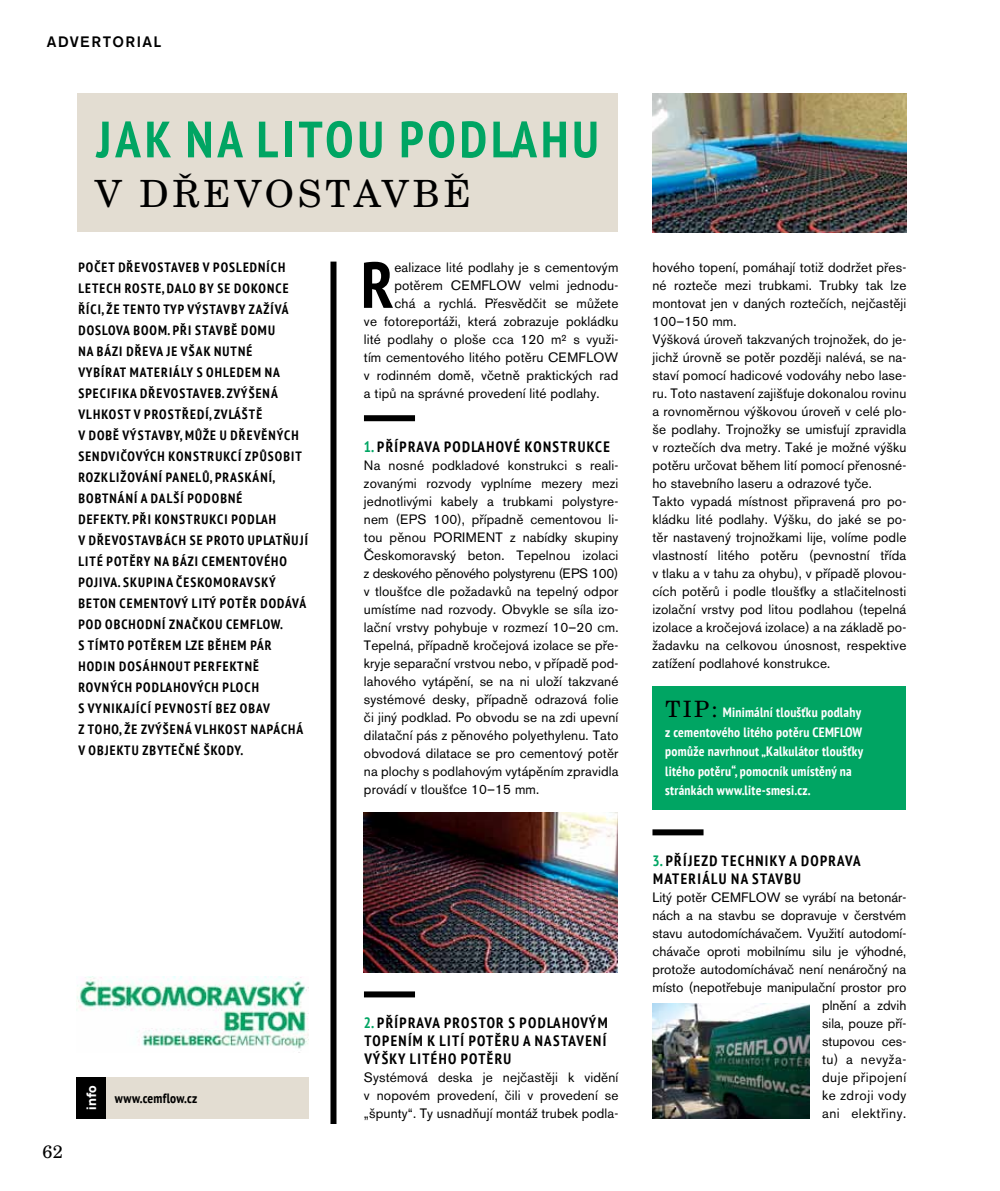
<style>
.page{position:relative;width:1000px;height:1191px;background:#fff}
.page>*{position:absolute;margin:0;border:0;box-sizing:border-box;transform-origin:0 0}
.t1{font:700 condensed 64.95px "PT Sans";color:#000}
.t2{font:700 condensed 51px "PT Sans";letter-spacing:.08em;color:#00a563}
.t3{font:37.5px "New Century Schoolbook CE";letter-spacing:.105em;color:#000}
.t4{font:18px "New Century Schoolbook CE";color:#000}
.t5{font:700 condensed 15px/18px "PT Sans";letter-spacing:.09em;color:#000;text-align:justify}
.t6{font:500 15px "Akzidenz Grotesk BECE";letter-spacing:.095em;color:#000}
.t7{font:13.5px/18px "Akzidenz Grotesk BECE";letter-spacing:.01em;color:#000;text-align:justify}
.t8{font:700 condensed 13.5px/21px "PT Sans";letter-spacing:.08em;color:#000}
.t9{font:700 condensed 13.5px/19.5px "PT Sans";letter-spacing:.02em;color:#fff}
.t10{font:700 condensed 13.5px "PT Sans";letter-spacing:.02em;color:#000}
.t11{font:700 13.5px "Replica";color:#fff}
.s1{color:#00a563}
.s2{font-family:"New Century Schoolbook CE";font-weight:400;font-stretch:normal;font-size:22.5px;color:#000}
</style>
<div class="page">
<div style="left:77px;top:94px;width:540px;height:138px;background:#e3ddd2"></div>
<div style="left:364px;top:415px;width:51px;height:6px;background:#000"></div>
<div style="left:364px;top:991px;width:51px;height:6px;background:#000"></div>
<div style="left:330px;top:261px;width:6px;height:863px;background:#000"></div>
<img style="left:364px;top:813px;width:253px;height:159px">
<img style="left:652px;top:1003px;width:157px;height:115px">
<div style="left:652px;top:829px;width:51px;height:6px;background:#000"></div>
<div style="left:77px;top:1076px;width:231px;height:42px;background:#e3ddd2"></div>
<div style="left:77px;top:1076px;width:29px;height:42px;background:#000"></div>
<div style="left:652px;top:686px;width:254px;height:123px;background:#00a563"></div>
<img style="left:652px;top:94px;width:254px;height:138px">
<img style="left:77px;top:976px;width:231px;height:73px">
<p class="t6" style="left:47px;top:33px;width:116px">ADVERTORIAL</p>
<h2 class="t2" style="left:96px;top:105px;width:503px">JAK NA LITOU PODLAHU</h2>
<h3 class="t3" style="left:95px;top:172px;width:378px">V DŘEVOSTAVBĚ</h3>
<p class="t8" style="left:78px;top:256px;width:231px">POČET DŘEVOSTAVEB V POSLEDNÍCH<br>LETECH ROSTE, DALO BY SE DOKONCE<br>ŘÍCI, ŽE TENTO TYP VÝSTAVBY ZAŽÍVÁ<br>DOSLOVA BOOM. PŘI STAVBĚ DOMU<br>NA BÁZI DŘEVA JE VŠAK NUTNÉ<br>VYBÍRAT MATERIÁLY S OHLEDEM NA<br>SPECIFIKA DŘEVOSTAVEB. ZVÝŠENÁ<br>VLHKOST V PROSTŘEDÍ, ZVLÁŠTĚ<br>V DOBĚ VÝSTAVBY, MŮŽE U DŘEVĚNÝCH<br>SENDVIČOVÝCH KONSTRUKCÍ ZPŮSOBIT<br>ROZKLIŽOVÁNÍ PANELŮ, PRASKÁNÍ,<br>BOBTNÁNÍ A DALŠÍ PODOBNÉ<br>DEFEKTY. PŘI KONSTRUKCI PODLAH<br>V DŘEVOSTAVBÁCH SE PROTO UPLATŇUJÍ<br>LITÉ POTĚRY NA BÁZI CEMENTOVÉHO<br>POJIVA. SKUPINA ČESKOMORAVSKÝ<br>BETON CEMENTOVÝ LITÝ POTĚR DODÁVÁ<br>POD OBCHODNÍ ZNAČKOU CEMFLO</p>
<p class="t8" style="left:78px;top:613px;width:226px;text-indent:192px">W.<br>S TÍMTO POTĚREM LZE BĚHEM PÁR<br>HODIN DOSÁHNOUT PERFEKTNĚ<br>ROVNÝCH PODLAHOVÝCH PLOCH<br>S VYNIKAJÍCÍ PEVNOSTÍ BEZ OBAV<br>Z TOHO, ŽE ZVÝŠENÁ VLHKOST NAPÁCHÁ<br>V OBJEKTU ZBYTEČNÉ ŠKODY.</p>
<h1 class="t1" style="left:361px;top:242px;width:34px">R</h1>
<p class="t7" style="left:394px;top:258px;width:225px">ealizace lité podlahy je s cementovým</p>
<p class="t7" style="left:394px;top:276px;width:225px">potěrem CEMFLOW velmi jednodu-</p>
<p class="t7" style="left:394px;top:294px;width:225px">chá a rychlá. Přesvědčit se můžete</p>
<p class="t7" style="left:364px;top:312px;width:256px">ve fotoreportáži, která zobrazuje pokládku</p>
<p class="t7" style="left:364px;top:330px;width:256px">lité podlahy o ploše cca 120 m² s využi-</p>
<p class="t7" style="left:364px;top:348px;width:256px">tím cementového litého potěru CEMFLOW</p>
<p class="t7" style="left:364px;top:366px;width:256px">v rodinném domě, včetně praktických rad</p>
<p class="t7" style="left:364px;top:384px;width:237px">a tipů na správné provedení lité podlahy.</p>
<p class="t5" style="left:364px;top:437px;width:247px"><span class="s1">1.</span> PŘÍPRAVA PODLAHOVÉ KONSTRUKCE</p>
<p class="t7" style="left:364px;top:456px;width:256px">Na nosné podkladové konstrukci s reali&shy;zovanými rozvody vyplníme mezery mezi jednotlivými kabely a trubkami polystyre&shy;nem (EPS 100), případně cementovou li&shy;tou pěnou PORIMENT z nabídky skupiny Českomoravský beton. Tepelnou izolaci z deskového pěnového polystyrenu (EPS 100) v tloušťce dle požadavků na tepelný odpor umístíme nad rozvody. Obvykle se síla izo&shy;lační vrstvy pohybuje v rozmezí 10–20 cm.<br>Tepelná, případně kročejová izolace se pře&shy;kryje separační vrstvou nebo, v případě pod&shy;lahového vytápění, se na ni uloží takzvané systémové desky, případně odrazová folie či jiný podklad. Po obvodu se na zdi upevní dilatační pás z pěnového polyethylenu. Tato obvodová dilatace se pro cementový potěr na plochy s podlahovým vytápěním zpravidla provádí v tloušťce 10–15 mm.</p>
<h3 class="t4" style="left:43px;top:1141px;width:22px">62</h3>
<p class="t11" style="left:84px;top:1110px;width:26px;rotate:-90deg">info</p>
<p class="t10" style="left:115px;top:1089px;width:84px">WWW.CEMFLOW.CZ</p>
<p class="t5" style="left:364px;top:1013px;width:245px"><span class="s1">2.</span> PŘÍPRAVA PROSTOR S PODLAHOVÝM TOPENÍM K LITÍ POTĚRU A NASTAVENÍ VÝŠKY LITÉHO POTĚRU</p>
<p class="t7" style="left:364px;top:1068px;width:256px">Systémová deska je nejčastěji k vidění v nopovém provedení, čili v provedení se „špunty“. Ty usnadňují montáž trubek podla-</p>
<p class="t7" style="left:652px;top:258px;width:255px;text-align:left">hového topení, pomáhají totiž dodržet přes&shy;né rozteče mezi trubkami. Trubky tak lze montovat jen v daných roztečích, nejčastěji 100–150 mm.<br>Výšková úroveň takzvaných trojnožek, do je&shy;jichž úrovně se potěr později nalévá, se na&shy;staví pomocí hadicové vodováhy nebo lase&shy;ru. Toto nastavení zajišťuje dokonalou rovinu a rovnoměrnou výškovou úroveň v celé plo&shy;še podlahy. Trojnožky se umisťují zpravidla v roztečích dva metry. Také je možné výšku potěru určovat během lití pomocí přenosné&shy;ho stavebního laseru a odrazové tyče.<br>Takto vypadá místnost připravená pro po&shy;kládku lité podlahy. Výšku, do jaké se po&shy;těr nastavený trojnožkami lije, volíme podle vlastností litého potěru (pevnostní třída v tlaku a v tahu za ohybu), v případě plovou&shy;cích potěrů i podle tloušťky a stlačitelnosti izolační vrstvy pod litou podlahou (tepelná izolace a kročejová izolace) a na základě po&shy;žadavku na celkovou únosnost, respektive zatížení podlahové konstrukce.</p>
<p class="t9" style="left:665px;top:702px;width:197px"><span class="s2">TIP:</span> MINIMÁLNÍ TLOUŠŤKU PODLAHY<br>Z CEMENTOVÉHO LITÉHO POTĚRU CEMFLO</p>
<p class="t9" style="left:665px;top:722px;width:200px;text-indent:187px">W<br>POMŮŽE NAVRHNOUT „KALKULÁTOR TLOUŠŤKY<br>LITÉHO POTĚRU“, POMOCNÍK UMÍSTĚNÝ NA<br>STRÁNKÁCH WWW.LITE-SMESI.CZ.</p>
<p class="t5" style="left:652px;top:851px;width:209px"><span class="s1">3.</span> PŘÍJEZD TECHNIKY A DOPRAVA<br>MATERIÁLU NA STAVBU</p>
<p class="t7" style="left:652px;top:888px;width:255px;text-align:right">Litý potěr CEMFLOW se vyrábí na betonár&shy;nách a na stavbu se dopravuje v čerstvém stavu autodomíchávačem. Využití autodomí&shy;chávače oproti mobilnímu silu je výhodné, protože autodomíchávač není nenáročný na místo (nepotřebuje manipulační prostor pro plnění a zdvih<br>sila, pouze pří-<br>stupovou ces-<br>tu) a nevyža-<br>duje připojení<br>ke zdroji vody<br>ani elektřiny.</p>
</div>
